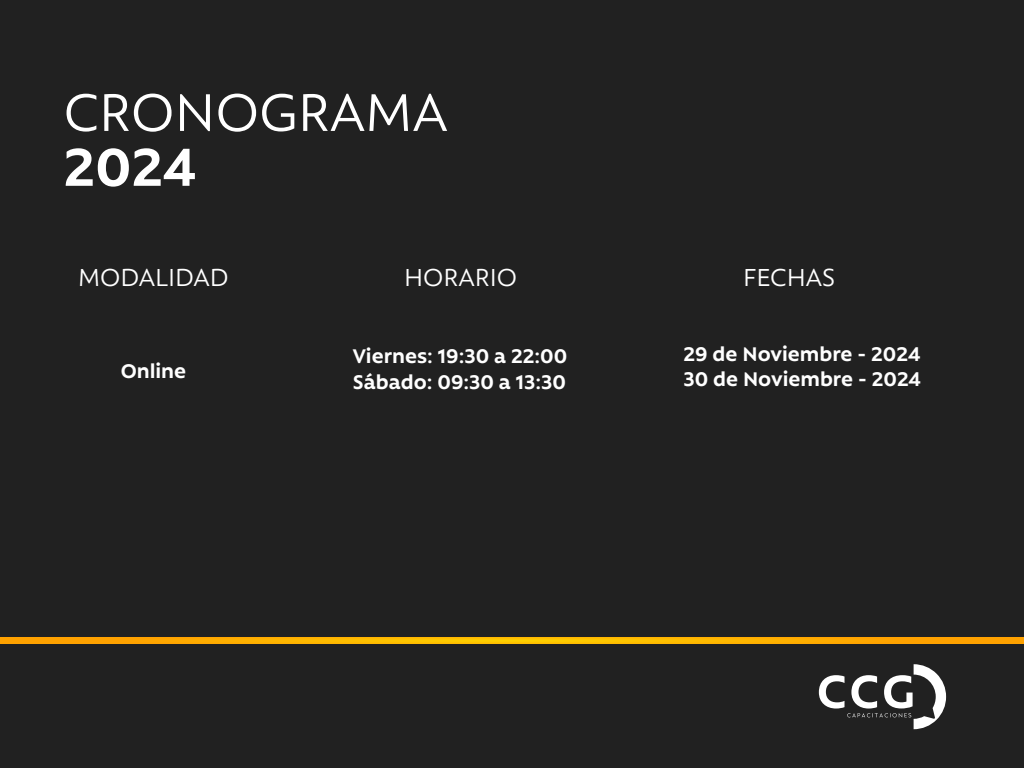
<style>
.page{position:relative;width:1024px;height:768px;background:#212121}
.page>*{position:absolute;margin:0;border:0;box-sizing:border-box;transform-origin:0 0}
.t1{font:61px "Rawson Pro";color:#fff}
.t2{font:700 61px "Rawson Pro";color:#fff}
.t3{font:28.3px "Rawson Pro";color:#fff}
.t4{font:700 22.7px/25.7px "Rawson Pro";color:#fff}
</style>
<div class="page">
<svg style="left:819px;top:664px;width:127px;height:65px"></svg>
<svg style="left:0;top:637px;width:1024px;height:6px;background:#ffb100"></svg>
<h1 class="t1" style="left:64px;top:79px;width:386px">CRONOGRAMA</h1>
<h1 class="t2" style="left:64px;top:132px;width:135px">2024</h1>
<p class="t3" style="left:78px;top:262px;width:152px">MODALIDAD</p>
<p class="t3" style="left:404px;top:262px;width:114px">HORARIO</p>
<p class="t3" style="left:743px;top:262px;width:93px">FECHAS</p>
<p class="t4" style="left:121px;top:357px;width:67px">Online</p>
<p class="t4" style="left:353px;top:343px;width:216px">Viernes: 19:30 a 22:00<br>Sábado: 09:30 a 13:30</p>
<p class="t4" style="left:684px;top:340px;width:239px">29 de Noviembre - 2024<br>30 de Noviembre - 2024</p>
</div>
